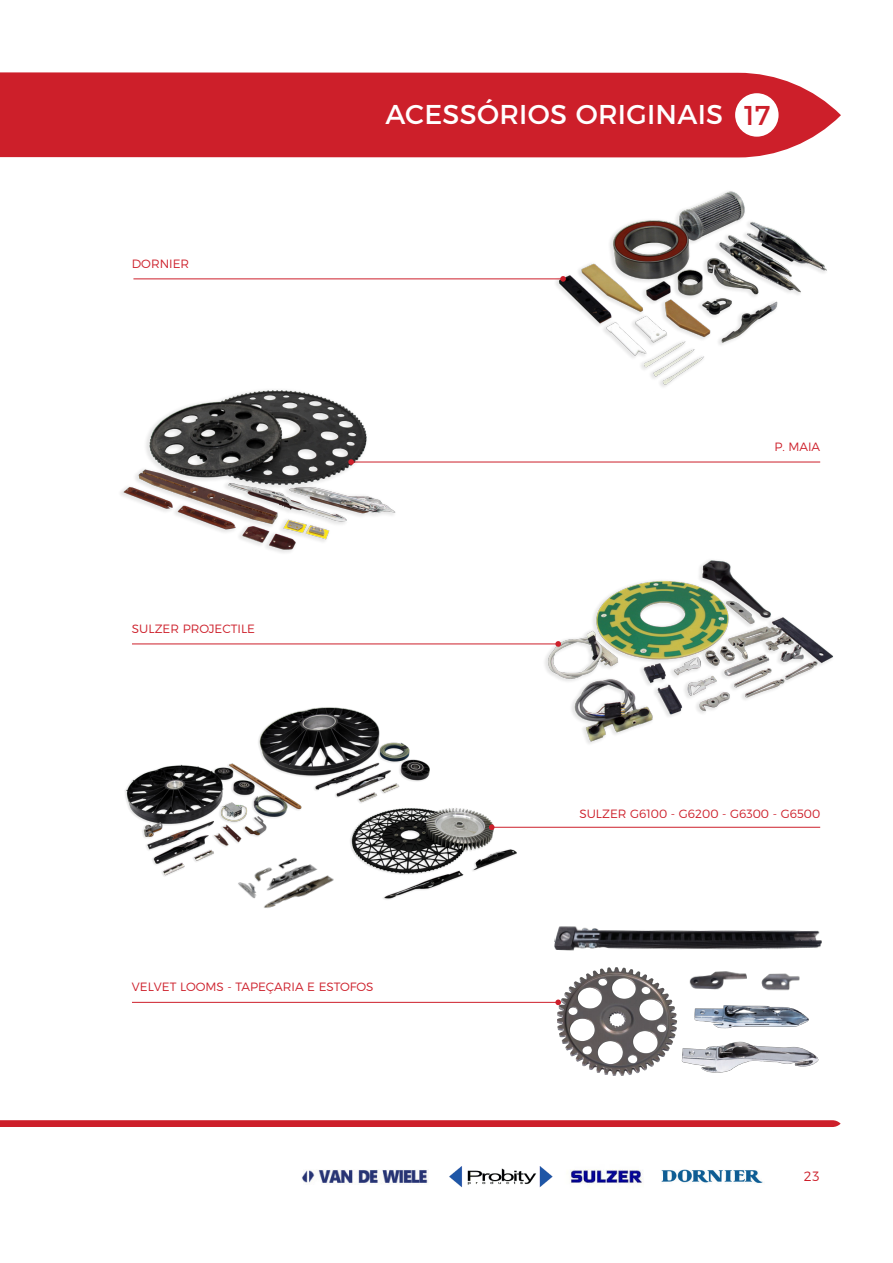
<style>
.page{position:relative;width:893px;height:1263px;background:#fff}
.page>*{position:absolute;margin:0;border:0;box-sizing:border-box;transform-origin:0 0}
.t1{font:27.15px "Montserrat";letter-spacing:.01em;color:#fff}
.t2{font:300 13.5px "Montserrat";color:#cd1f2a}
.t3{font:300 12px "Montserrat";color:#cd1f2a}
.s1{color:#cd1f2a}
</style>
<div class="page">
<img style="left:258px;top:707px;width:172px;height:92px">
<img style="left:125px;top:750px;width:184px;height:127px">
<img style="left:230px;top:846px;width:104px;height:62px">
<img style="left:350px;top:799px;width:177px;height:101px">
<img style="left:547px;top:191px;width:280px;height:196px">
<img style="left:538px;top:560px;width:295px;height:184px">
<img style="left:120px;top:390px;width:295px;height:163px">
<div style="left:0;top:72px;width:841px;height:85px;background:#cd1f2a"></div>
<svg style="left:0;top:1120px;width:841px;height:7px;background:#ce2631"></svg>
<hr style="left:132px;top:643px;width:426px;height:1px;background:#cd1f2a">
<svg style="left:555px;top:641px;width:6px;height:6px"></svg>
<hr style="left:132px;top:1002px;width:426px;height:1px;background:#cd1f2a">
<hr style="left:133px;top:278px;width:430px;height:1px;background:#cd1f2a">
<svg style="left:560px;top:276px;width:6px;height:6px"></svg>
<hr style="left:492px;top:827px;width:328px;height:1px;background:#cd1f2a">
<svg style="left:489px;top:824px;width:6px;height:6px"></svg>
<hr style="left:351px;top:462px;width:469px;height:1px;background:#cd1f2a">
<svg style="left:348px;top:459px;width:6px;height:6px"></svg>
<div style="left:735px;top:93px;width:44px;height:44px;background:#fff;border-radius:50%"></div>
<img style="left:661px;top:1169px;width:102px;height:14px">
<img style="left:570px;top:1169px;width:73px;height:15px">
<img style="left:694px;top:1005px;width:115px;height:24px">
<img style="left:681px;top:1041px;width:138px;height:32px">
<img style="left:554px;top:926px;width:268px;height:25px">
<img style="left:557px;top:967px;width:120px;height:109px">
<img style="left:689px;top:971px;width:58px;height:19px">
<img style="left:761px;top:973px;width:39px;height:18px">
<img style="left:449px;top:1166px;width:104px;height:21px">
<img style="left:302px;top:1169px;width:126px;height:15px">
<p class="t3" style="left:132px;top:254px;width:59px">DORNIER</p>
<p class="t3" style="left:132px;top:619px;width:125px">SULZER PROJECTILE</p>
<h1 class="t1" style="left:385px;top:93px;width:386px">ACESSÓRIOS ORIGINAIS <span class="s1">17</span></h1>
<p class="t3" style="left:775px;top:437px;width:47px">P. MAIA</p>
<p class="t3" style="left:132px;top:977px;width:243px">VELVET LOOMS - TAPEÇARIA E ESTOFOS</p>
<p class="t3" style="left:579px;top:804px;width:242px">SULZER G6100 - G6200 - G6300 - G6500</p>
<p class="t2" style="left:804px;top:1166px;width:17px">23</p>
</div>
